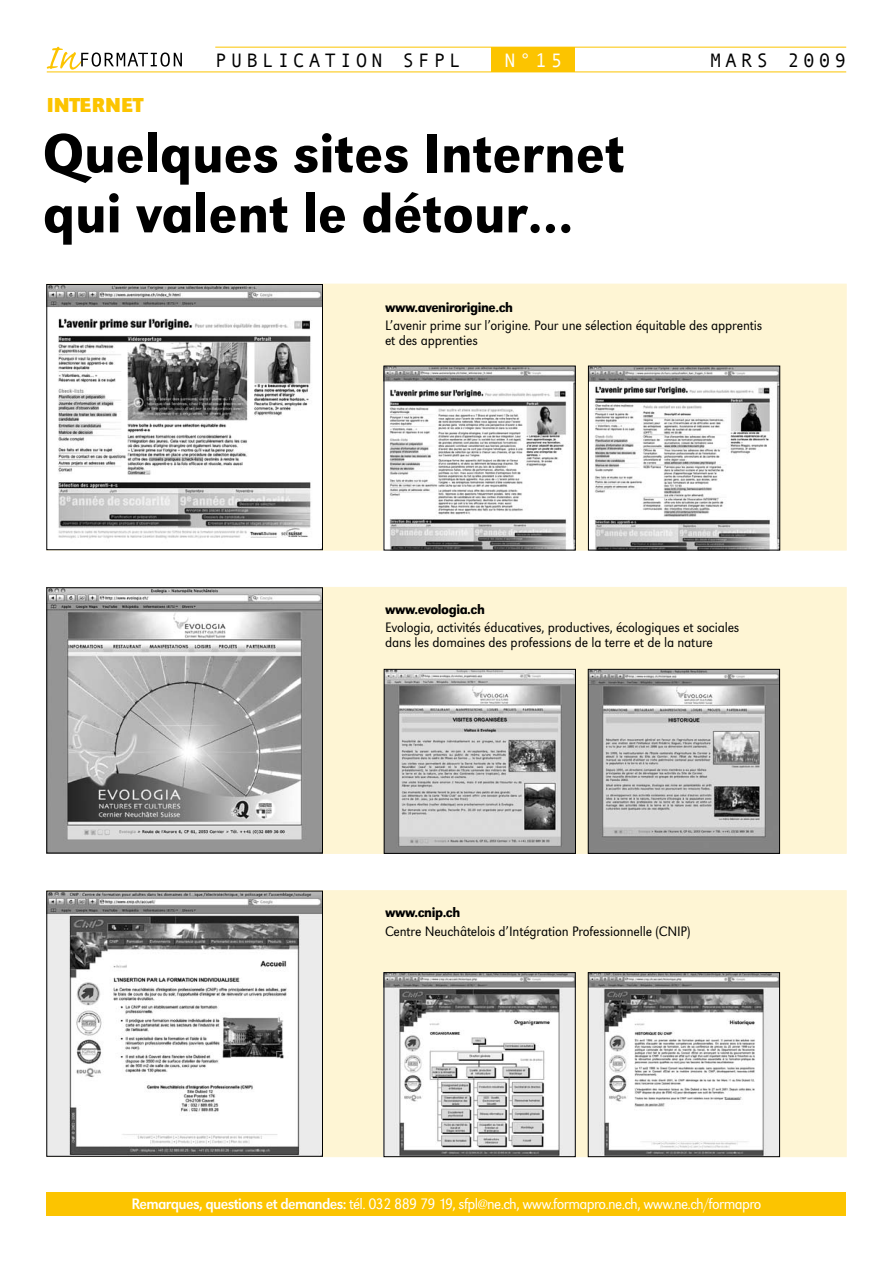
<style>
.page{position:relative;width:893px;height:1263px;background:#fff}
.page>*{position:absolute;margin:0;border:0;box-sizing:border-box;transform-origin:0 0}
.t1{font:57px/60px "URW Grotesk T Medi Narr";color:#000}
.t2{font:21px "URW Grotesk T Bold Narr";color:#fcc400}
.t3{font:19.5px "Andale Mono";letter-spacing:.2em;color:#000}
.t4{font:19.5px "Andale Mono";color:#fff}
.t5{font:15.75px "URW Grotesk T Ligh Narr";letter-spacing:-.04em;color:#fff}
.t6{font:14.25px/14.2px "URW Grotesk T Ligh Narr";letter-spacing:-.01em;color:#000}
.t7{font:14.25px "URW Grotesk T Medi Narr";letter-spacing:-.03em;color:#000}
.s1{font-family:"URW Grotesk T Regu Narr"}
</style>
<div class="page">
<div style="left:491px;top:47px;width:84px;height:25px;background:#fcc400"></div>
<hr style="left:215px;top:47px;width:631px;height:1px;background:#fcc400">
<hr style="left:47px;top:72px;width:799px;height:1px;background:#fcc400">
<svg style="left:47px;top:47px;width:135px;height:23px"></svg>
<div style="left:46px;top:284px;width:801px;height:266px;background:#fef5d4"></div>
<img style="left:48px;top:286px;width:273px;height:262px">
<div style="left:46px;top:284px;width:277px;height:266px;border:1px solid #000"></div>
<div style="left:46px;top:890px;width:801px;height:267px;background:#fef5d4;border:1px solid #fef5d4"></div>
<img style="left:48px;top:893px;width:273px;height:262px">
<div style="left:46px;top:891px;width:277px;height:266px;border:1px solid #000"></div>
<div style="left:46px;top:587px;width:801px;height:267px;background:#fef5d4;border:1px solid #fef5d4"></div>
<img style="left:48px;top:589px;width:273px;height:262px">
<div style="left:46px;top:587px;width:277px;height:266px;border:1px solid #000"></div>
<div style="left:47px;top:1192px;width:799px;height:24px;background:#fcc400"></div>
<img style="left:590px;top:368px;width:188px;height:180px">
<div style="left:588px;top:366px;width:192px;height:184px;border:1px solid #000"></div>
<img style="left:386px;top:368px;width:188px;height:180px">
<div style="left:384px;top:366px;width:192px;height:184px;border:1px solid #000"></div>
<img style="left:590px;top:974px;width:188px;height:181px">
<div style="left:588px;top:972px;width:192px;height:185px;border:1px solid #000"></div>
<img style="left:386px;top:974px;width:188px;height:181px">
<div style="left:384px;top:972px;width:192px;height:185px;border:1px solid #000"></div>
<img style="left:386px;top:671px;width:188px;height:181px">
<div style="left:384px;top:669px;width:192px;height:185px;border:1px solid #000"></div>
<img style="left:590px;top:671px;width:188px;height:181px">
<div style="left:588px;top:669px;width:192px;height:185px;border:1px solid #000"></div>
<h2 class="t2" style="left:47px;top:93px;width:13px">INTERNET</h2>
<h3 class="t3" style="left:215px;top:47px;width:16px">PUBLICATION</h3>
<h3 class="t3" style="left:402px;top:47px;width:60px">SFPL</h3>
<h3 class="t4" style="left:504px;top:47px;width:60px">N °15</h3>
<h3 class="t3" style="left:710px;top:47px;width:15px">MARS</h3>
<h3 class="t3" style="left:788px;top:47px;width:60px">2009</h3>
<h1 class="t1" style="left:43px;top:123px;width:583px">Quelques sites Internet qui valent le détour…</h1>
<p class="t7" style="left:385px;top:299px;width:130px">www.avenirorigine.ch</p>
<p class="t6" style="left:385px;top:318px;width:379px">L’avenir prime sur l’origine. Pour une sélection équitable des apprentis et des apprenties</p>
<p class="t7" style="left:385px;top:601px;width:101px">www.evologia.ch</p>
<p class="t6" style="left:385px;top:620px;width:356px">Evologia, activités éducatives, productives, écologiques et sociales dans les domaines des professions de la terre et de la nature</p>
<p class="t7" style="left:385px;top:904px;width:77px">www.cnip.ch</p>
<p class="t6" style="left:385px;top:924px;width:307px">Centre Neuchâtelois d’Intégration Professionnelle (CNIP)</p>
<p class="t5" style="left:131px;top:1195px;width:632px"><span class="s1">Remarques, questions et demandes:</span> tél. 032 889 79 19, sfpl@ne.ch, www.formapro.ne.ch, www.ne.ch/formapro</p>
</div>
